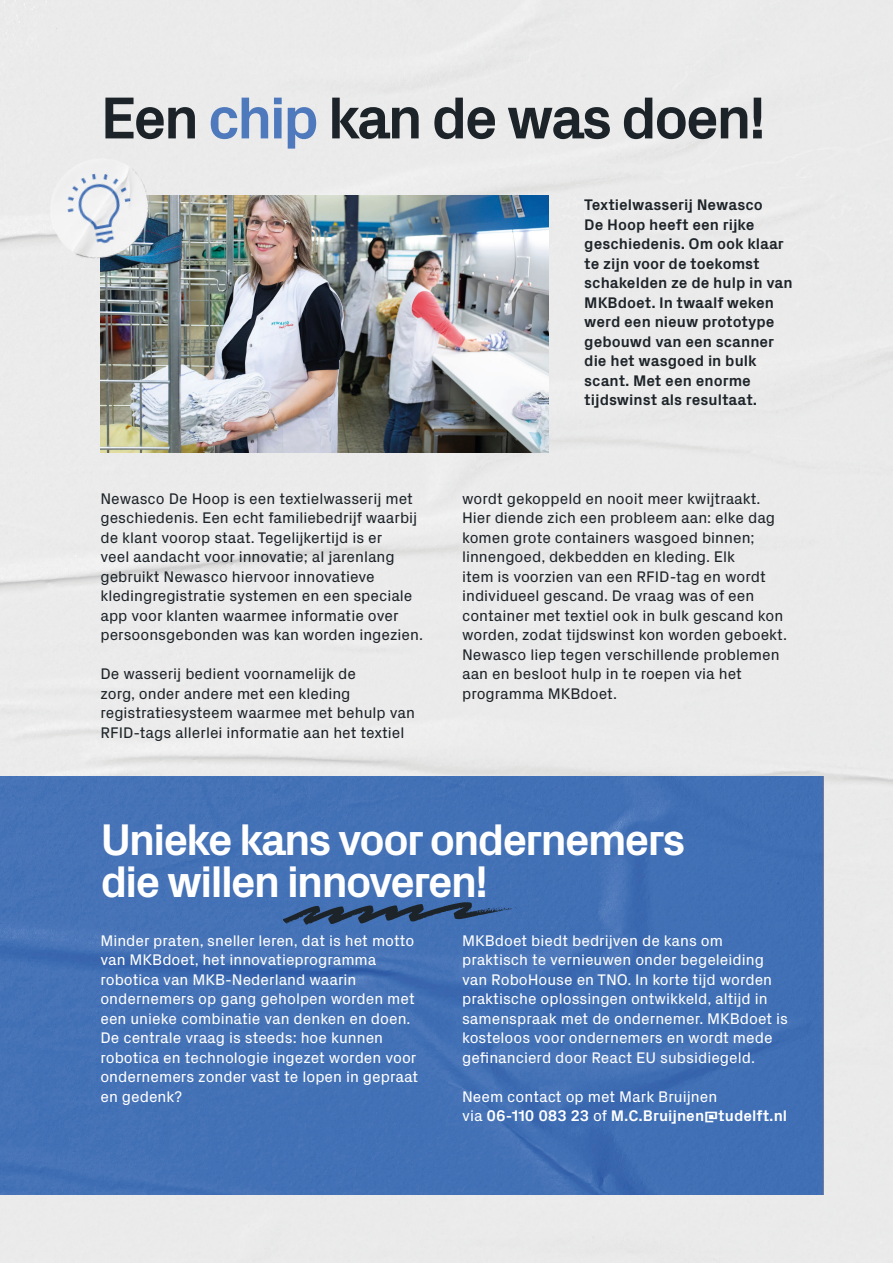
<style>
.page{position:relative;width:893px;height:1263px;background:#ecebeb}
.page>*{position:absolute;margin:0;border:0;box-sizing:border-box;transform-origin:0 0}
.t1{font:700 60px "Px Grotesk Pan";letter-spacing:-.05em;color:#1d2429}
.t2{font:700 45px "Px Grotesk Pan";letter-spacing:-.05em;color:#fff}
.t3{font:15.6px/19.5px "Px Grotesk Pan";color:#1d2429}
.t4{font:15.6px/19.5px "Px Grotesk Pan";color:#fff}
.t5{font:700 15.6px/19.5px "Px Grotesk Pan";color:#1d2429}
.t6{font:700 15.6px "Px Grotesk Pan";color:#fff}
.s1{color:#4e7abd}
.s2{font-weight:400}
</style>
<div class="page">
<img style="left:100px;top:196px;width:449px;height:257px">
<img style="left:40px;top:149px;width:120px;height:120px">
<img style="left:0;top:776px;width:823px;height:418px">
<svg style="left:283px;top:902px;width:234px;height:23px"></svg>
<p class="t1" style="left:100px;top:76px;width:667px">Een <span class="s1">chip</span> kan de was doen!</p>
<p class="t3" style="left:100px;top:488px;width:324px">Newasco De Hoop is een textielwasserij met geschiedenis. Een echt familiebedrijf waarbij de klant voorop staat. Tegelijkertijd is er<br>veel aandacht voor innovatie; al jarenlang gebruikt Newasco hiervoor innovatieve kledingregistratie systemen en een speciale app voor klanten waarmee informatie over persoonsgebonden was kan worden ingezien.</p>
<p class="t3" style="left:100px;top:663px;width:316px">De wasserij bedient voornamelijk de<br>zorg, onder andere met een kleding registratiesysteem waarmee met behulp van RFID-tags allerlei informatie aan het textiel</p>
<p class="t5" style="left:584px;top:194px;width:210px">Textielwasserij Newasco<br>De Hoop heeft een rijke geschiedenis. Om ook klaar te zijn voor de toekomst schakelden ze de hulp in van<br>MKBdoet. In twaalf weken werd een nieuw prototype gebouwd van een scanner die het wasgoed in bulk scant. Met een enorme</p>
<p class="t5" style="left:584px;top:389px;width:175px">tijdswinst als resultaat.</p>
<p class="t3" style="left:462px;top:488px;width:326px">wordt gekoppeld en nooit meer kwijtraakt.<br>Hier diende zich een probleem aan: elke dag komen grote containers wasgoed binnen; linnengoed, dekbedden en kleding. Elk<br>item is voorzien van een RFID-tag en wordt individueel gescand. De vraag was of een container met textiel ook in bulk gescand kon worden, zodat tijdswinst kon worden geboekt.<br>Newasco liep tegen verschillende problemen aan en besloot hulp in te roepen via het programma MKBdoet.</p>
<p class="t2" style="left:100px;top:807px;width:587px">Unieke kans voor ondernemers</p>
<p class="t2" style="left:100px;top:849px;width:389px">die willen innoveren!</p>
<p class="t4" style="left:100px;top:930px;width:319px">Minder praten, sneller leren, dat is het motto van MKBdoet, het innovatieprogramma robotica van MKB-Nederland waarin ondernemers op gang geholpen worden met een unieke combinatie van denken en doen.<br>De centrale vraag is steeds: hoe kunnen robotica en technologie ingezet worden voor ondernemers zonder vast te lopen in gepraat en gedenk?</p>
<p class="t4" style="left:462px;top:930px;width:328px">MKBdoet biedt bedrijven de kans om praktisch te vernieuwen onder begeleiding van RoboHouse en TNO. In korte tijd worden praktische oplossingen ontwikkeld, altijd in samenspraak met de ondernemer. MKBdoet is kosteloos voor ondernemers en wordt mede gefinancierd door React EU subsidiegeld.</p>
<p class="t4" style="left:462px;top:1086px;width:257px">Neem contact op met Mark Bruijnen</p>
<p class="t6" style="left:462px;top:1105px;width:327px"><span class="s2">via</span> 06-110 083 23 <span class="s2">of</span> M.C.Bruijnen@tudelft.nl</p>
</div>
